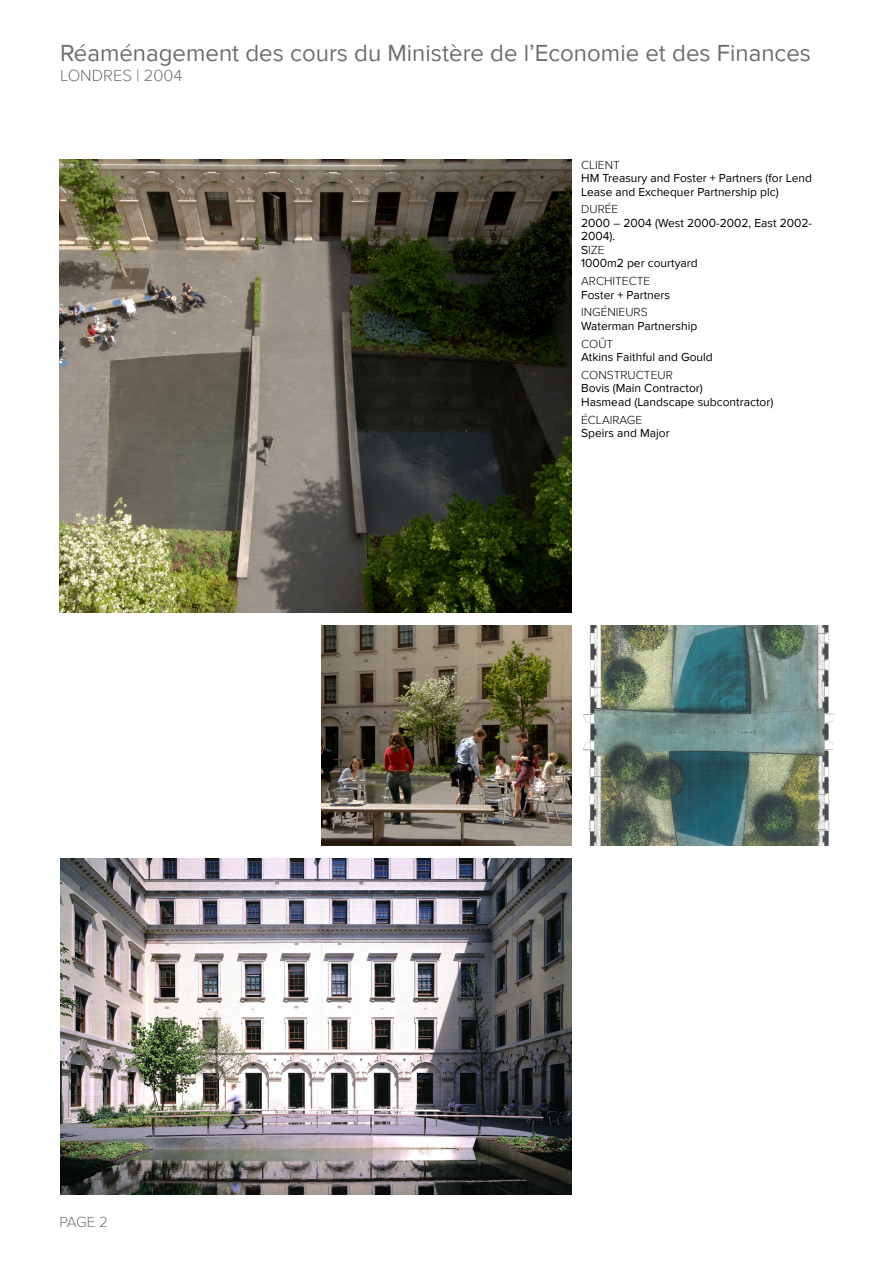
<style>
.page{position:relative;width:893px;height:1263px;background:#fff}
.page>*{position:absolute;margin:0;border:0;box-sizing:border-box;transform-origin:0 0}
.HEADING{font:24px "Proxima Nova";color:#6d6e71}
.HEADING-2{font:300 16.5px "Proxima Nova";color:#6d6e71}
.t1{font:300 15px "Proxima Nova";color:#6d6e71}
.PROJECT_INFO{font:12px/13.5px "Proxima Nova";color:#000}
.PROJECT_TITLE{font:300 12px "Proxima Nova";color:#000}
.s1{font-weight:300}
</style>
<div class="page">
<img style="left:60px;top:159px;width:511px;height:453px">
<img style="left:322px;top:625px;width:249px;height:220px">
<img style="left:60px;top:858px;width:511px;height:337px">
<img style="left:584px;top:625px;width:249px;height:220px">
<p class="HEADING" style="left:60px;top:36px;width:753px">Réaménagement des cours du Ministère de l’Economie et des Finances</p>
<p class="HEADING-2" style="left:60px;top:63px;width:124px">LONDRES | 2004</p>
<p class="t1" style="left:60px;top:1211px;width:50px">PAGE 2</p>
<p class="PROJECT_TITLE" style="left:581px;top:156px;width:40px">CLIENT</p>
<p class="PROJECT_INFO" style="left:581px;top:171px;width:232px">HM Treasury and Foster + Partners (for Lend<br>Lease and Exchequer Partnership plc)</p>
<p class="PROJECT_TITLE" style="left:581px;top:200px;width:39px">DURÉE</p>
<p class="PROJECT_INFO" style="left:581px;top:216px;width:233px">2000 – 2004 (West 2000-2002, East 2002-<br>2004).</p>
<p class="PROJECT_INFO" style="left:581px;top:243px;width:118px">S<span class="s1">IZE<br></span>1000m2 per courtyard</p>
<p class="PROJECT_TITLE" style="left:581px;top:272px;width:71px">ARCHITECTE</p>
<p class="PROJECT_INFO" style="left:581px;top:287px;width:90px">Foster + Partners</p>
<p class="PROJECT_TITLE" style="left:581px;top:303px;width:68px">INGÉNIEURS</p>
<p class="PROJECT_INFO" style="left:581px;top:319px;width:118px">Waterman Partnership</p>
<p class="PROJECT_TITLE" style="left:581px;top:335px;width:34px">COÛT</p>
<p class="PROJECT_INFO" style="left:581px;top:350px;width:133px">Atkins Faithful and Gould</p>
<p class="PROJECT_TITLE" style="left:581px;top:366px;width:93px">CONSTRUCTEUR</p>
<p class="PROJECT_INFO" style="left:581px;top:381px;width:123px">Bovis (Main Contractor)</p>
<p class="PROJECT_INFO" style="left:581px;top:395px;width:194px">Hasmead (Landscape subcontractor)</p>
<p class="PROJECT_TITLE" style="left:581px;top:411px;width:63px">ÉCLAIRAGE</p>
<p class="PROJECT_INFO" style="left:581px;top:426px;width:90px">Speirs and Major</p>
</div>
